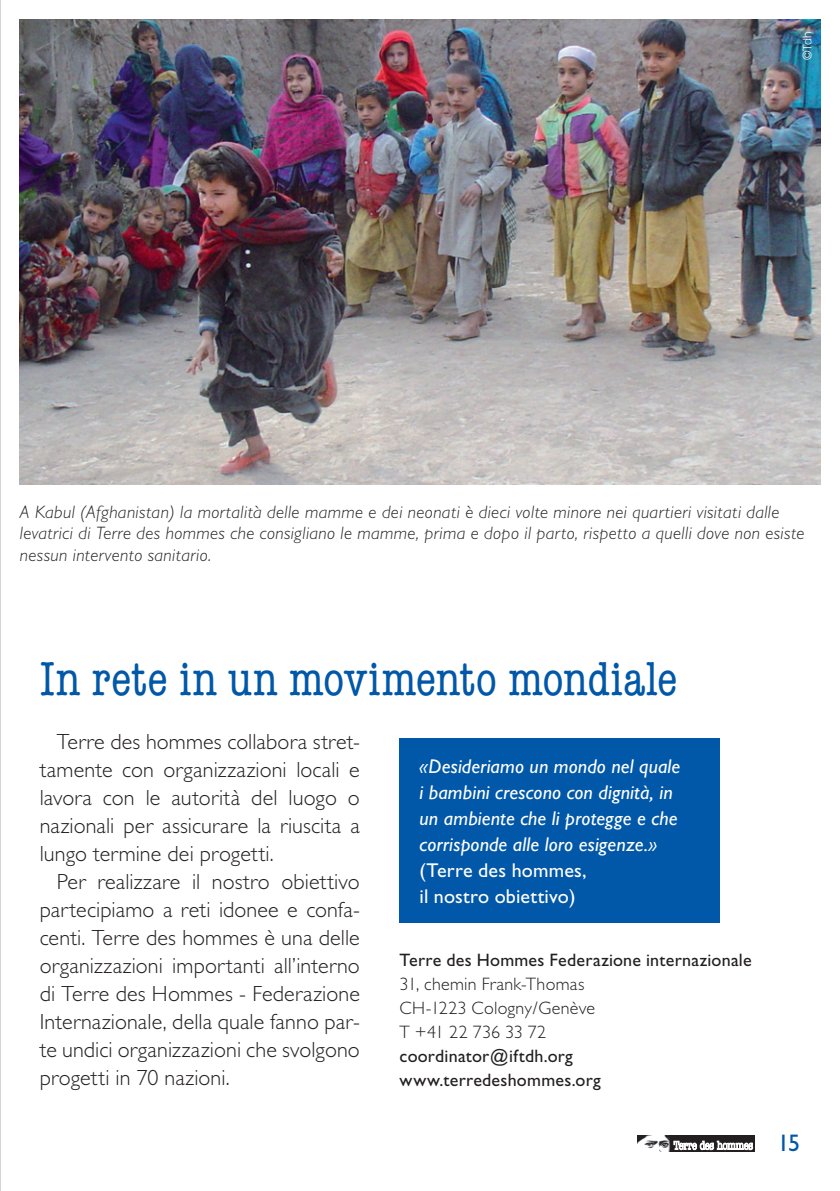
<style>
.page{position:relative;width:840px;height:1191px;background:#fff}
.page>*{position:absolute;margin:0;border:0;box-sizing:border-box;transform-origin:0 0}
.Titre_page{font:condensed 48px "American Typewriter";color:#0157a8}
.t1{font:24px "Gill Sans";color:#0157a8}
.Texte_courant{font:300 22px/28px "Gill Sans";letter-spacing:.005em;color:#231f20;text-align:justify}
.t2{font:italic 20px/26px "Gill Sans";letter-spacing:.005em;color:#fff}
.t3{font:20px/26px "Gill Sans";letter-spacing:.01em;color:#fff}
.Légende{font:italic 300 18px/21.6px "Gill Sans";letter-spacing:.02em;color:#231f20}
.t4{font:18px/24px "Gill Sans";letter-spacing:.015em;color:#231f20}
.t5{font:300 12px "Helvetica Neue";color:#fff}
.s1{font-weight:300}
</style>
<div class="page">
<img style="left:637px;top:1135px;width:117px;height:16px">
<svg style="left:673px;top:1141px;width:79px;height:8px"></svg>
<img style="left:20px;top:20px;width:799px;height:465px">
<div style="left:399px;top:737px;width:320px;height:185px;background:#0157a8"></div>
<hr style="left:0;top:0;width:1px;height:1191px;background:#d4d5d7">
<p class="t5" style="left:799px;top:60px;width:31px;rotate:-90deg">©Tdh</p>
<p class="Légende" style="left:20px;top:501px;width:785px">A Kabul (Afghanistan) la mortalità delle mamme e dei neonati è dieci volte minore nei quartieri visitati dalle levatrici di Terre des hommes che consigliano le mamme, prima e dopo il parto, rispetto a quelli dove non esiste nessun intervento sanitario.</p>
<p class="Titre_page" style="left:40px;top:653px;width:639px">In rete in un movimento mondiale</p>
<p class="Texte_courant" style="left:40px;top:727px;width:321px;text-indent:17px">Terre des hommes collabora stret&shy;tamente con organizzazioni locali e lavora con le autorità del luogo o nazionali per assicurare la riuscita a lungo termine dei progetti.</p>
<p class="Texte_courant" style="left:40px;top:867px;width:321px;text-indent:17px">Per realizzare il nostro obiettivo partecipiamo a reti idonee e confa&shy;centi. Terre des hommes è una delle organizzazioni importanti all’interno di Terre des Hommes - Federazione Internazionale, della quale fanno par&shy;te undici organizzazioni che svolgono progetti in 70 nazioni.</p>
<p class="t2" style="left:419px;top:753px;width:262px">«Desideriamo un mondo nel quale i bambini crescono con dignità, in un ambiente che li protegge e che corrisponde alle loro esigenze.»</p>
<p class="t3" style="left:419px;top:857px;width:168px">(Terre des hommes, il nostro obiettivo)</p>
<p class="t4" style="left:399px;top:948px;width:353px">Terre des Hommes Federazione internazionale<br><span class="s1">31, chemin Frank-Thomas<br>CH-1223 Cologny/Genève<br>T +41 22 736 33 72<br></span>coordinator@iftdh.org www.terredeshommes.org</p>
<p class="t1" style="left:777px;top:1129px;width:24px">15</p>
</div>
